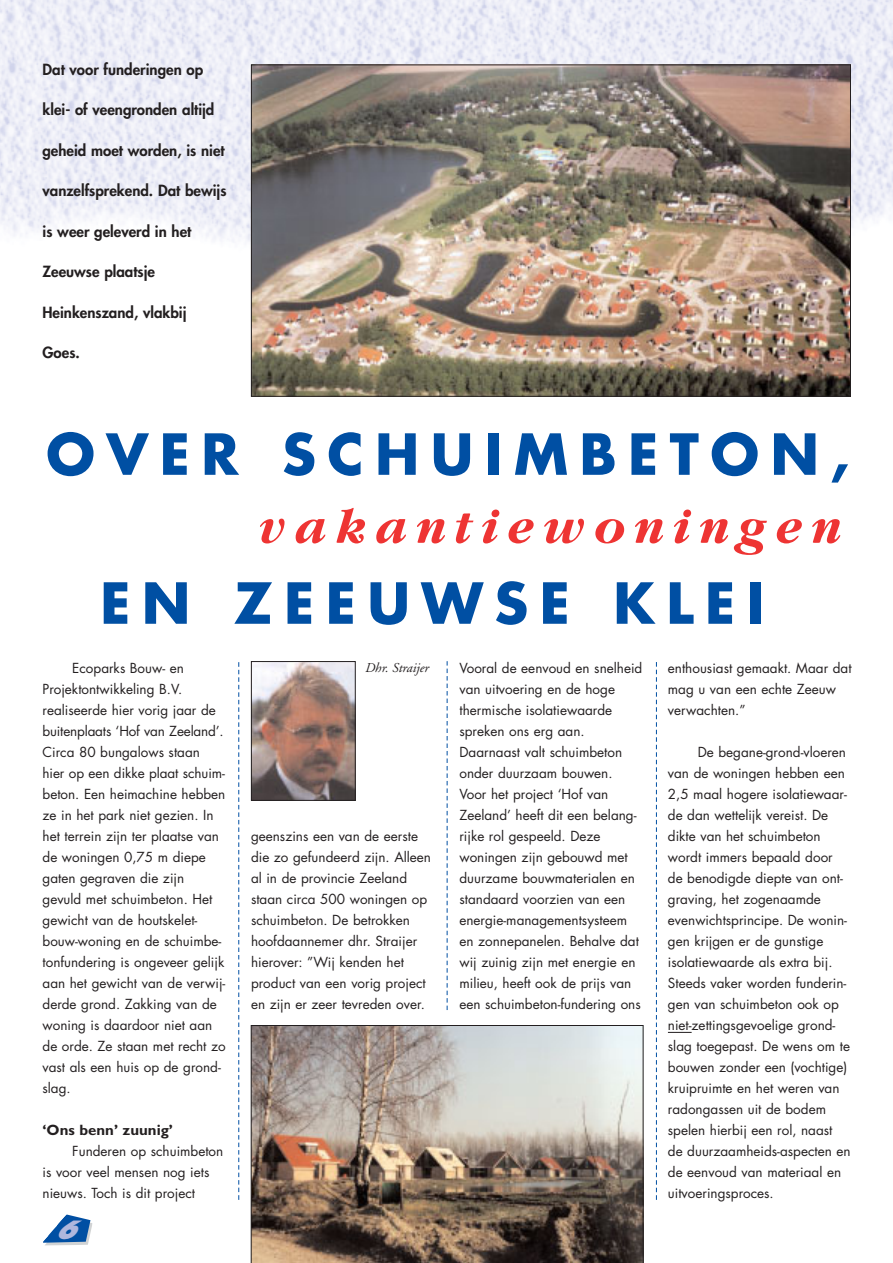
<style>
.page{position:relative;width:893px;height:1263px;background:#fff}
.page>*{position:absolute;margin:0;border:0;box-sizing:border-box;transform-origin:0 0}
.t1{font:700 55.05px "Futura";letter-spacing:.205em;color:#004fa3}
.t2{font:italic 700 51.75px "Garamond";letter-spacing:.17em;color:#ee3433}
.t3{font:italic 800 24.45px "Futura";color:#afb7dd}
.t4{font:800 15px "Futura";color:#231f20}
.t5{font:700 15px "Gill Sans";color:#231f20}
.t6{font:13.5px/21px "Futura";color:#231f20}
.t7{font:italic 13.5px "Adobe Garamond";color:#231f20}
</style>
<div class="page">
<img style="left:0;top:0;width:892px;height:263px">
<svg style="left:656px;top:662px;width:1px;height:538px"></svg>
<svg style="left:238px;top:662px;width:1px;height:538px"></svg>
<svg style="left:447px;top:661px;width:1px;height:349px"></svg>
<svg style="left:43px;top:1214px;width:50px;height:32px"></svg>
<svg style="left:668px;top:1032px;width:23px;height:1px"></svg>
<img style="left:253px;top:67px;width:595px;height:328px">
<img style="left:253px;top:663px;width:100px;height:136px">
<div style="left:251px;top:661px;width:104px;height:140px;border:1px solid #231f20"></div>
<img style="left:251px;top:1025px;width:392px;height:238px">
<p class="t4" style="left:43px;top:62px;width:162px">Dat voor funderingen op</p>
<p class="t4" style="left:43px;top:103px;width:173px">klei- of veengronden altijd</p>
<p class="t4" style="left:43px;top:143px;width:184px">geheid moet worden, is niet</p>
<p class="t4" style="left:43px;top:184px;width:185px">vanzelfsprekend. Dat bewijs</p>
<p class="t4" style="left:43px;top:224px;width:150px">is weer geleverd in het</p>
<p class="t4" style="left:43px;top:265px;width:114px">Zeeuwse plaatsje</p>
<p class="t4" style="left:43px;top:305px;width:145px">Heinkenszand, vlakbij</p>
<p class="t4" style="left:43px;top:346px;width:39px">Goes.</p>
<h1 class="t1" style="left:46px;top:429px;width:804px">OVER SCHUIMBETON,</h1>
<h2 class="t2" style="left:262px;top:508px;width:584px">vakantiewoningen</h2>
<h1 class="t1" style="left:100px;top:578px;width:665px">EN ZEEUWSE KLEI</h1>
<p class="t6" style="left:43px;top:659px;width:185px;text-indent:30px">Ecoparks Bouw- en<br>Projektontwikkeling B.V. realiseerde hier vorig jaar de buitenplaats ‘Hof van Zeeland’.<br>Circa 80 bungalows staan<br>hier op een dikke plaat schuim&shy;beton. Een heimachine hebben ze in het park niet gezien. In het terrein zijn ter plaatse van de woningen 0,75 m diepe gaten gegraven die zijn gevuld met schuimbeton. Het gewicht van de houtskelet&shy;bouw-woning en de schuimbe&shy;tonfundering is ongeveer gelijk aan het gewicht van de verwij&shy;derde grond. Zakking van de woning is daardoor niet aan de orde. Ze staan met recht zo vast als een huis op de grond&shy;slag.</p>
<p class="t5" style="left:43px;top:1125px;width:132px">‘Ons benn’ zuunig’</p>
<p class="t6" style="left:43px;top:1142px;width:182px;text-indent:30px">Funderen op schuimbeton is voor veel mensen nog iets nieuws. Toch is dit project</p>
<h3 class="t3" style="left:54px;top:1219px;width:32px">6</h3>
<p class="t7" style="left:365px;top:663px;width:65px">Dhr. Straijer</p>
<p class="t6" style="left:251px;top:827px;width:181px">geenszins een van de eerste die zo gefundeerd zijn. Alleen al in de provincie Zeeland staan circa 500 woningen op schuimbeton. De betrokken hoofdaannemer dhr. Straijer hierover: ”Wij kenden het product van een vorig project en zijn er zeer tevreden over.</p>
<p class="t6" style="left:459px;top:659px;width:184px">Vooral de eenvoud en snelheid van uitvoering en de hoge thermische isolatiewaarde spreken ons erg aan.<br>Daarnaast valt schuimbeton onder duurzaam bouwen.<br>Voor het project ‘Hof van<br>Zeeland’ heeft dit een belang&shy;rijke rol gespeeld. Deze woningen zijn gebouwd met duurzame bouwmaterialen en standaard voorzien van een energie-managementsysteem en zonnepanelen. Behalve dat wij zuinig zijn met energie en milieu, heeft ook de prijs van een schuimbeton-fundering ons</p>
<p class="t6" style="left:668px;top:659px;width:185px">enthousiast gemaakt. Maar dat mag u van een echte Zeeuw verwachten.”</p>
<p class="t6" style="left:668px;top:743px;width:184px;text-indent:30px">De begane-grond-vloeren van de woningen hebben een<br>2,5 maal hogere isolatiewaar&shy;de dan wettelijk vereist. De dikte van het schuimbeton wordt immers bepaald door de benodigde diepte van ont&shy;graving, het zogenaamde evenwichtsprincipe. De wonin&shy;gen krijgen er de gunstige isolatiewaarde als extra bij.<br>Steeds vaker worden funderin&shy;gen van schuimbeton ook op niet-zettingsgevoelige grond&shy;slag toegepast. De wens om te bouwen zonder een (vochtige) kruipruimte en het weren van radongassen uit de bodem spelen hierbij een rol, naast de duurzaamheids-aspecten en de eenvoud van materiaal en uitvoeringsproces.</p>
</div>
